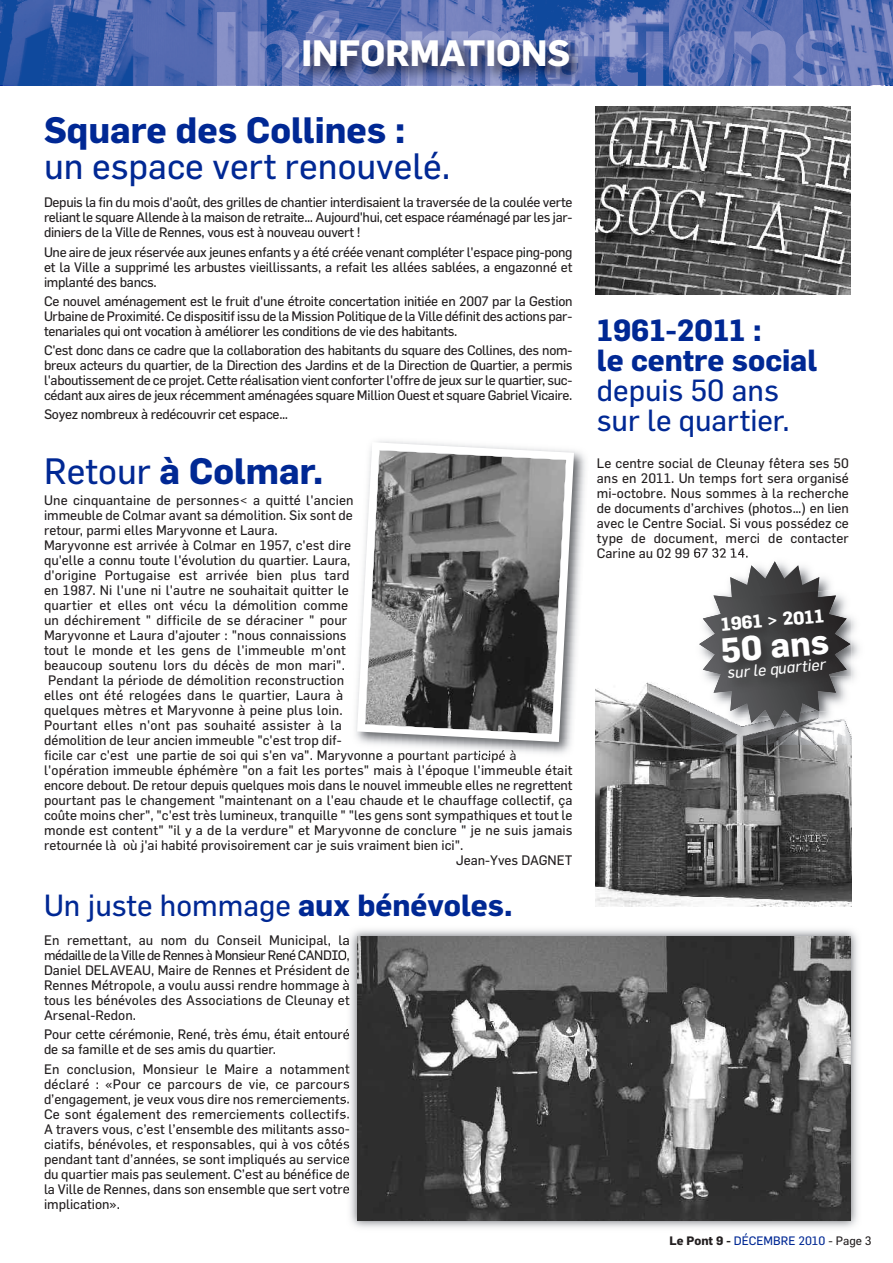
<style>
.page{position:relative;width:893px;height:1263px;background:#fff}
.page>*{position:absolute;margin:0;border:0;box-sizing:border-box;transform-origin:0 0}
.t1{font:700 36px "Flama";color:#002894}
.t2{font:36px "Flama";color:#002894}
.t3{font:700 36px "Flama";color:#fff}
.t4{font:700 34.05px "Flama";color:#fff}
.t5{font:30px/30px "Flama";color:#002894}
.t6{font:700 30px/30px "Flama";color:#002894}
.t7{font:700 18.15px "Flama";color:#fff}
.t8{font:15.9px "Flama Italic OTF";color:#fff}
.t9{font:13.5px/15px "Flama";color:#231f20;text-align:justify}
.t10{font:13.5px "Flama";letter-spacing:-.025em;color:#231f20}
.t11{font:12px "Flama";color:#002894}
.s1{font-weight:400}
.s2{font-weight:700}
.s3{font-weight:700;color:#231f20}
.s4{color:#231f20}
</style>
<div class="page">
<img style="left:595px;top:106px;width:255px;height:189px">
<img style="left:0;top:0;width:893px;height:85px">
<img style="left:217px;top:10px;width:446px;height:5px">
<img style="left:15px;top:15px;width:855px;height:71px">
<img style="left:595px;top:682px;width:257px;height:225px">
<img style="left:415px;top:452px;width:171px;height:306px">
<svg style="left:355px;top:440px;width:223px;height:306px"></svg>
<img style="left:344px;top:929px;width:514px;height:299px">
<img style="left:357px;top:937px;width:493px;height:283px">
<img style="left:852px;top:618px;width:7px;height:62px">
<img style="left:691px;top:553px;width:161px;height:192px">
<img style="left:687px;top:677px;width:12px;height:46px">
<img style="left:850px;top:588px;width:2px;height:89px">
<img style="left:691px;top:600px;width:8px;height:77px">
<img style="left:850px;top:677px;width:2px;height:36px">
<svg style="left:699px;top:561px;width:151px;height:166px"></svg>
<img style="left:699px;top:591px;width:151px;height:127px">
<h1 class="t3" style="left:301px;top:31px;width:271px">INFORMATIONS</h1>
<h1 class="t1" style="left:44px;top:108px;width:363px">Square des Collines :</h1>
<h1 class="t2" style="left:44px;top:144px;width:408px">un espace vert renouvelé.</h1>
<p class="t9" style="left:44px;top:195px;width:530px">Depuis la fin du mois d'août, des grilles de chantier interdisaient la traversée de la coulée verte reliant le square Allende à la maison de retraite… Aujourd'hui, cet espace réaménagé par les jar&shy;diniers de la Ville de Rennes, vous est à nouveau ouvert !</p>
<p class="t9" style="left:44px;top:244px;width:530px">Une aire de jeux réservée aux jeunes enfants y a été créée venant compléter l'espace ping-pong et la Ville a supprimé les arbustes vieillissants, a refait les allées sablées, a engazonné et implanté des bancs.</p>
<p class="t9" style="left:44px;top:293px;width:530px">Ce nouvel aménagement est le fruit d'une étroite concertation initiée en 2007 par la Gestion Urbaine de Proximité. Ce dispositif issu de la Mission Politique de la Ville définit des actions par&shy;tenariales qui ont vocation à améliorer les conditions de vie des habitants.</p>
<p class="t9" style="left:44px;top:342px;width:530px">C'est donc dans ce cadre que la collaboration des habitants du square des Collines, des nom&shy;breux acteurs du quartier, de la Direction des Jardins et de la Direction de Quartier, a permis l'aboutissement de ce projet. Cette réalisation vient conforter l'offre de jeux sur le quartier, suc&shy;cédant aux aires de jeux récemment aménagées square Million Ouest et square Gabriel Vicaire.</p>
<p class="t10" style="left:44px;top:406px;width:246px">Soyez nombreux à redécouvrir cet espace…</p>
<h1 class="t1" style="left:44px;top:449px;width:281px"><span class="s1">Retour</span> à Colmar.</h1>
<p class="t9" style="left:44px;top:493px;width:311px">Une cinquantaine de personnes&lt; a quitté l'ancien</p>
<p class="t9" style="left:44px;top:508px;width:310px">immeuble de Colmar avant sa démolition. Six sont de</p>
<p class="t9" style="left:44px;top:523px;width:235px">retour, parmi elles Maryvonne et Laura.</p>
<p class="t9" style="left:44px;top:538px;width:309px">Maryvonne est arrivée à Colmar en 1957, c'est dire</p>
<p class="t9" style="left:44px;top:553px;width:308px">qu'elle a connu toute l'évolution du quartier. Laura,</p>
<p class="t9" style="left:44px;top:568px;width:307px">d'origine Portugaise est arrivée bien plus tard</p>
<p class="t9" style="left:44px;top:583px;width:306px">en 1987. Ni l'une ni l'autre ne souhaitait quitter le</p>
<p class="t9" style="left:44px;top:598px;width:306px">quartier et elles ont vécu la démolition comme</p>
<p class="t9" style="left:44px;top:613px;width:305px">un déchirement " difficile de se déraciner " pour</p>
<p class="t9" style="left:44px;top:628px;width:304px">Maryvonne et Laura d'ajouter : "nous connaissions</p>
<p class="t9" style="left:44px;top:643px;width:303px">tout le monde et les gens de l'immeuble m'ont</p>
<p class="t9" style="left:44px;top:658px;width:302px">beaucoup soutenu lors du décès de mon mari".</p>
<p class="t9" style="left:48px;top:673px;width:297px">Pendant la période de démolition reconstruction</p>
<p class="t9" style="left:44px;top:688px;width:301px">elles ont été relogées dans le quartier, Laura à</p>
<p class="t9" style="left:44px;top:703px;width:300px">quelques mètres et Maryvonne à peine plus loin.</p>
<p class="t9" style="left:44px;top:718px;width:299px">Pourtant elles n'ont pas souhaité assister à la</p>
<p class="t9" style="left:44px;top:733px;width:299px">démolition de leur ancien immeuble "c'est trop dif-</p>
<p class="t9" style="left:44px;top:748px;width:474px">ficile car c'est une partie de soi qui s'en va". Maryvonne a pourtant participé à</p>
<p class="t9" style="left:44px;top:763px;width:530px">l'opération immeuble éphémère "on a fait les portes" mais à l'époque l'immeuble était</p>
<p class="t9" style="left:44px;top:778px;width:530px">encore debout. De retour depuis quelques mois dans le nouvel immeuble elles ne regrettent</p>
<p class="t9" style="left:44px;top:793px;width:530px">pourtant pas le changement "maintenant on a l'eau chaude et le chauffage collectif, ça</p>
<p class="t9" style="left:44px;top:808px;width:530px">coûte moins cher", "c'est très lumineux, tranquille " "les gens sont sympathiques et tout le</p>
<p class="t9" style="left:44px;top:823px;width:530px">monde est content" "il y a de la verdure" et Maryvonne de conclure " je ne suis jamais</p>
<p class="t9" style="left:44px;top:838px;width:421px">retournée là où j'ai habité provisoirement car je suis vraiment bien ici".</p>
<p class="t9" style="left:456px;top:853px;width:118px">Jean-Yves DAGNET</p>
<h3 class="t5" style="left:44px;top:890px;width:470px">Un juste hommage <span class="s2">aux bénévoles.</span></h3>
<p class="t9" style="left:44px;top:932px;width:307px">En remettant, au nom du Conseil Municipal, la médaille de la Ville de Rennes à Monsieur René CANDIO, Daniel DELAVEAU, Maire de Rennes et Président de Rennes Métropole, a voulu aussi rendre hommage à tous les bénévoles des Associations de Cleunay et Arsenal-Redon.</p>
<p class="t9" style="left:44px;top:1026px;width:307px">Pour cette cérémonie, René, très ému, était entouré de sa famille et de ses amis du quartier.</p>
<p class="t9" style="left:44px;top:1061px;width:307px">En conclusion, Monsieur le Maire a notamment déclaré : «Pour ce parcours de vie, ce parcours d’engagement, je veux vous dire nos remerciements.<br>Ce sont également des remerciements collectifs.<br>A travers vous, c’est l’ensemble des militants asso&shy;ciatifs, bénévoles, et responsables, qui à vos côtés pendant tant d’années, se sont impliqués au service du quartier mais pas seulement. C’est au bénéfice de la Ville de Rennes, dans son ensemble que sert votre implication».</p>
<h3 class="t6" style="left:597px;top:314px;width:222px">1961-2011 :<br>le centre social</h3>
<h3 class="t5" style="left:597px;top:374px;width:194px">depuis 50 ans sur le quartier.</h3>
<p class="t9" style="left:597px;top:455px;width:254px">Le centre social de Cleunay fêtera ses 50 ans en 2011. Un temps fort sera organisé mi-octobre. Nous sommes à la recherche de documents d’archives (photos…) en lien avec le Centre Social. Si vous possédez ce type de document, merci de contacter Carine au 02 99 67 32 14.</p>
<h3 class="t7" style="left:720px;top:613px;width:105px;rotate:-5deg">1961 &gt; 2011</h3>
<h2 class="t4" style="left:719px;top:630px;width:110px;rotate:-5deg">50 ans</h2>
<p class="t8" style="left:727px;top:663px;width:100px;rotate:-5deg">sur le quartier</p>
<p class="t11" style="left:669px;top:1233px;width:204px"><span class="s3">Le Pont 9 -</span> DÉCEMBRE 2010 <span class="s4">- Page 3</span></p>
</div>
